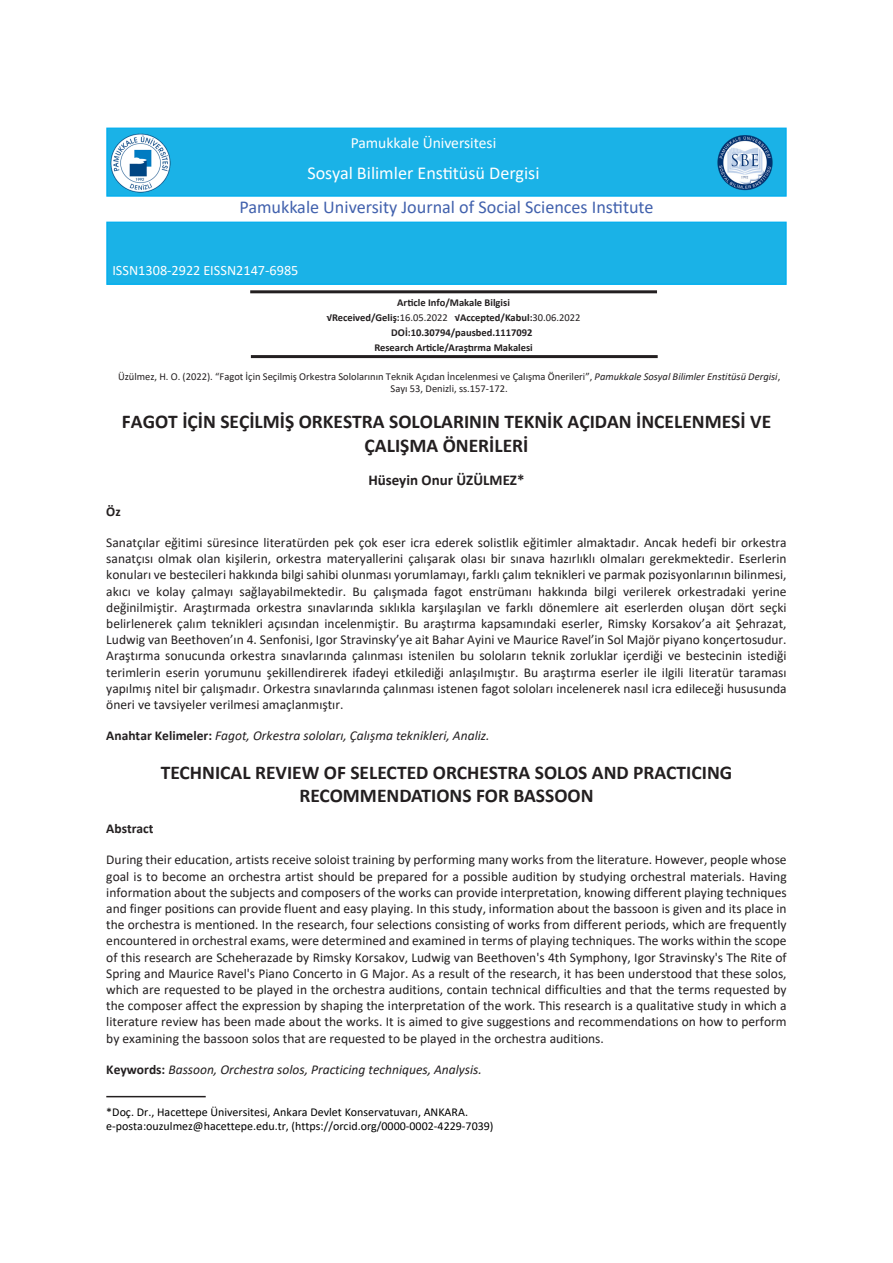
<style>
.page{position:relative;width:893px;height:1263px;background:#fff}
.page>*{position:absolute;margin:0;border:0;box-sizing:border-box;transform-origin:0 0}
.t1{font:700 19.5px/23.4px "Calibri";color:#231f20;text-align:center}
.t2{font:18.15px "Calibri";color:#4161ad}
.t3{font:18.15px "Calibri";color:#fff}
.t4{font:15.6px "Calibri";color:#fff}
.t5{font:700 15px "Calibri";color:#231f20}
.t6{font:14.25px "Calibri";color:#fff}
.t7{font:13.5px/16.2px "Calibri";color:#231f20;text-align:justify}
.t8{font:italic 13.5px "Calibri";color:#231f20}
.t9{font:700 13.5px "Calibri";color:#231f20}
.t10{font:12px/13.5px "Calibri";color:#000}
.t11{font:10.5px/12px "Calibri";color:#231f20;text-align:center}
.t12{font:700 10.5px "Calibri";color:#231f20}
.s1{font-weight:400}
.s2{font-style:italic}
.s3{font-weight:700;font-style:normal}
</style>
<div class="page">
<hr style="left:250px;top:290px;width:407px;height:3px;background:#231f20">
<hr style="left:251px;top:355px;width:407px;height:3px;background:#231f20">
<div style="left:106px;top:222px;width:681px;height:63px;background:#1ab2e7;border:1px solid #00aeef"></div>
<div style="left:106px;top:128px;width:681px;height:69px;background:#1ab2e7;border:1px solid #00aeef"></div>
<img style="left:717px;top:135px;width:56px;height:56px">
<img style="left:111px;top:133px;width:59px;height:59px">
<hr style="left:106px;top:1096px;width:100px;height:1px;background:#231f20">
<p class="t4" style="left:351px;top:132px;width:147px">Pamukkale Üniversitesi</p>
<h2 class="t3" style="left:307px;top:160px;width:234px">Sosyal Bilimler Enstitüsü Dergisi</h2>
<h2 class="t2" style="left:239px;top:194px;width:416px">Pamukkale University Journal of Social Sciences Institute</h2>
<p class="t6" style="left:112px;top:260px;width:188px">ISSN1308-2922 EISSN2147-6985</p>
<p class="t12" style="left:397px;top:295px;width:114px">Article Info/Makale Bilgisi</p>
<p class="t12" style="left:327px;top:310px;width:255px">√Received/Geliş:<span class="s1">16.05.2022</span> √Accepted/Kabul:<span class="s1">30.06.2022</span></p>
<p class="t12" style="left:391px;top:325px;width:143px">DOİ:10.30794/pausbed.1117092</p>
<p class="t12" style="left:374px;top:340px;width:160px">Research Article/Araştırma Makalesi</p>
<p class="t11" style="left:118px;top:371px;width:664px">Üzülmez, H. O. (2022). “Fagot İçin Seçilmiş Orkestra Sololarının Teknik Açıdan İncelenmesi ve Çalışma Önerileri”, <span class="s2">Pamukkale Sosyal Bilimler Enstitüsü Dergisi</span>,<br>Sayı 53, Denizli, ss.157-172.</p>
<h1 class="t1" style="left:122px;top:410px;width:651px">FAGOT İÇİN SEÇİLMİŞ ORKESTRA SOLOLARININ TEKNİK AÇIDAN İNCELENMESİ VE<br>ÇALIŞMA ÖNERİLERİ</h1>
<p class="t5" style="left:368px;top:469px;width:158px">Hüseyin Onur ÜZÜLMEZ*</p>
<p class="t9" style="left:106px;top:502px;width:16px">Öz</p>
<p class="t7" style="left:106px;top:534px;width:682px">Sanatçılar eğitimi süresince literatürden pek çok eser icra ederek solistlik eğitimler almaktadır. Ancak hedefi bir orkestra sanatçısı olmak olan kişilerin, orkestra materyallerini çalışarak olası bir sınava hazırlıklı olmaları gerekmektedir. Eserlerin konuları ve bestecileri hakkında bilgi sahibi olunması yorumlamayı, farklı çalım teknikleri ve parmak pozisyonlarının bilinmesi, akıcı ve kolay çalmayı sağlayabilmektedir. Bu çalışmada fagot enstrümanı hakkında bilgi verilerek orkestradaki yerine değinilmiştir. Araştırmada orkestra sınavlarında sıklıkla karşılaşılan ve farklı dönemlere ait eserlerden oluşan dört seçki belirlenerek çalım teknikleri açısından incelenmiştir. Bu araştırma kapsamındaki eserler, Rimsky Korsakov’a ait Şehrazat, Ludwig van Beethoven’ın 4. Senfonisi, Igor Stravinsky’ye ait Bahar Ayini ve Maurice Ravel’in Sol Majör piyano konçertosudur.<br>Araştırma sonucunda orkestra sınavlarında çalınması istenilen bu soloların teknik zorluklar içerdiği ve bestecinin istediği terimlerin eserin yorumunu şekillendirerek ifadeyi etkilediği anlaşılmıştır. Bu araştırma eserler ile ilgili literatür taraması yapılmış nitel bir çalışmadır. Orkestra sınavlarında çalınması istenen fagot soloları incelenerek nasıl icra edileceği hususunda öneri ve tavsiyeler verilmesi amaçlanmıştır.</p>
<p class="t8" style="left:106px;top:726px;width:385px"><span class="s3">Anahtar Kelimeler:</span> Fagot, Orkestra soloları, Çalışma teknikleri, Analiz.</p>
<h1 class="t1" style="left:161px;top:760px;width:573px">TECHNICAL REVIEW OF SELECTED ORCHESTRA SOLOS AND PRACTICING<br>RECOMMENDATIONS FOR BASSOON</h1>
<p class="t9" style="left:106px;top:819px;width:49px">Abstract</p>
<p class="t7" style="left:106px;top:851px;width:682px">During their education, artists receive soloist training by performing many works from the literature. However, people whose goal is to become an orchestra artist should be prepared for a possible audition by studying orchestral materials. Having information about the subjects and composers of the works can provide interpretation, knowing different playing techniques and finger positions can provide fluent and easy playing. In this study, information about the bassoon is given and its place in the orchestra is mentioned. In the research, four selections consisting of works from different periods, which are frequently encountered in orchestral exams, were determined and examined in terms of playing techniques. The works within the scope of this research are Scheherazade by Rimsky Korsakov, Ludwig van Beethoven's 4th Symphony, Igor Stravinsky's The Rite of Spring and Maurice Ravel's Piano Concerto in G Major. As a result of the research, it has been understood that these solos, which are requested to be played in the orchestra auditions, contain technical difficulties and that the terms requested by the composer affect the expression by shaping the interpretation of the work. This research is a qualitative study in which a literature review has been made about the works. It is aimed to give suggestions and recommendations on how to perform by examining the bassoon solos that are requested to be played in the orchestra auditions.</p>
<p class="t8" style="left:106px;top:1060px;width:377px"><span class="s3">Keywords:</span> Bassoon, Orchestra solos, Practicing techniques, Analysis.</p>
<p class="t10" style="left:106px;top:1105px;width:389px">*Doç. Dr., Hacettepe Üniversitesi, Ankara Devlet Konservatuvarı, ANKARA. e-posta:ouzulmez@hacettepe.edu.tr, (https://orcid.org/0000-0002-4229-7039)</p>
</div>
